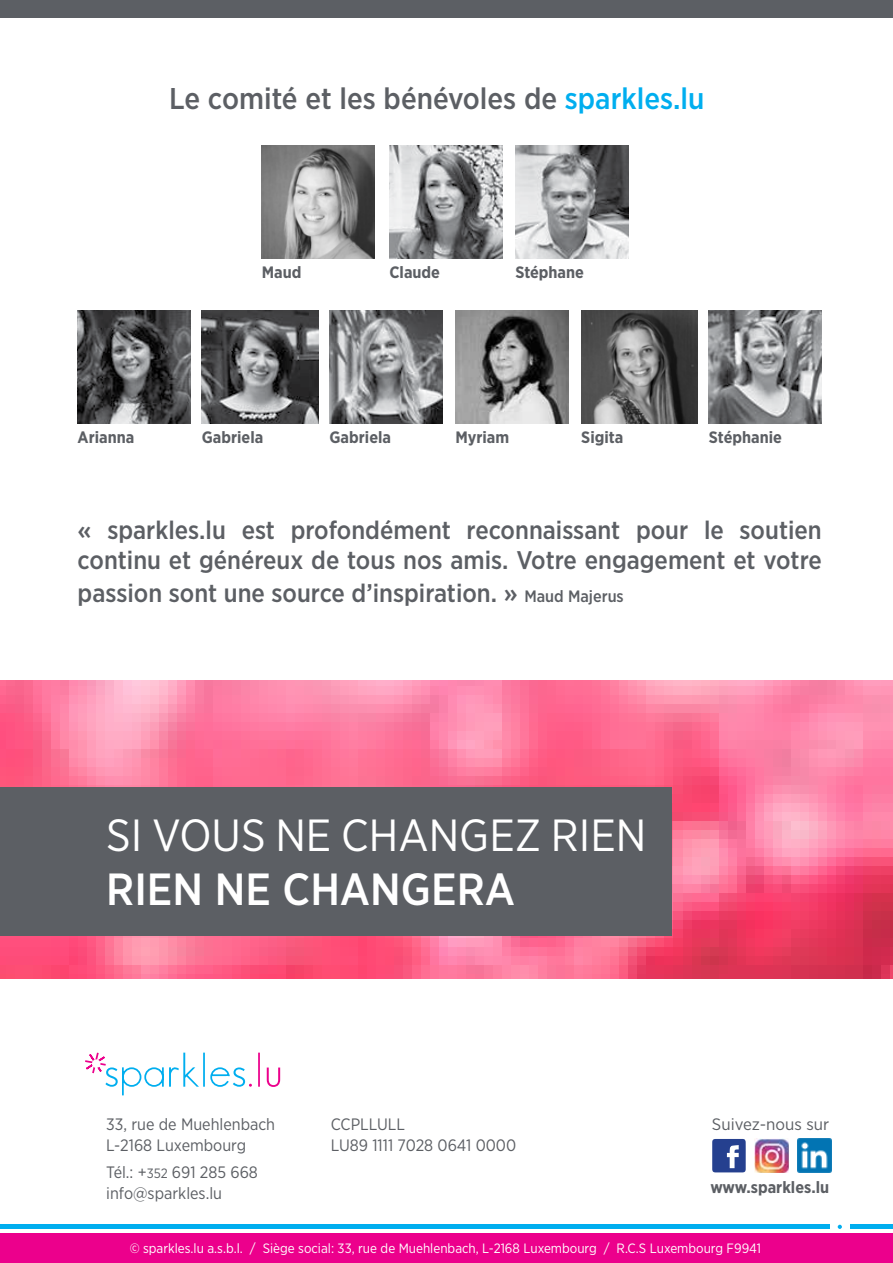
<style>
.page{position:relative;width:893px;height:1263px;background:#fff}
.page>*{position:absolute;margin:0;border:0;box-sizing:border-box;transform-origin:0 0}
.t1{font:45px "Gotham Narrow";color:#fff}
.t2{font:500 45px "Gotham Narrow";color:#fff}
.t3{font:500 30px "Gotham Narrow";color:#5c5f64}
.t4{font:500 25.5px/30px "Gotham Narrow";color:#5c5f64}
.t5{font:16.5px/21px "Gotham Narrow";color:#5c5f64}
.t6{font:700 16.5px "Gotham Narrow";color:#5c5f64}
.t7{font:16.5px "Gotham Narrow";color:#5c5f64;scale:1.05 1}
.t8{font:13.5px "Gotham Narrow";color:#fff}
.s1{color:#00aeef}
.s2{font-size:16.5px}
.s3{font-size:13.5px}
</style>
<div class="page">
<div style="left:0;top:1233px;width:893px;height:30px;background:#ec008c"></div>
<hr style="left:0;top:1225px;width:829px;height:4px;background:#00aeef">
<div style="left:0;top:0;width:893px;height:17px;background:#5c5f64"></div>
<hr style="left:850px;top:1225px;width:43px;height:4px;background:#00aeef">
<svg style="left:838px;top:1225px;width:4px;height:4px"></svg>
<img style="left:0;top:680px;width:893px;height:298px">
<div style="left:0;top:787px;width:672px;height:148px;background:#5c5f64"></div>
<img style="left:262px;top:145px;width:113px;height:113px">
<img style="left:389px;top:145px;width:113px;height:113px">
<img style="left:515px;top:145px;width:113px;height:113px">
<img style="left:202px;top:310px;width:116px;height:113px">
<img style="left:455px;top:310px;width:113px;height:113px">
<img style="left:329px;top:310px;width:113px;height:113px">
<img style="left:78px;top:310px;width:112px;height:113px">
<img style="left:709px;top:310px;width:113px;height:113px">
<img style="left:581px;top:310px;width:117px;height:113px">
<hr style="left:203px;top:1052px;width:2px;height:35px;background:#00aeef">
<svg style="left:267px;top:1067px;width:13px;height:20px"></svg>
<hr style="left:258px;top:1052px;width:2px;height:35px;background:#ec008c">
<svg style="left:210px;top:1067px;width:42px;height:20px"></svg>
<svg style="left:85px;top:1052px;width:114px;height:44px"></svg>
<div style="left:92px;top:1059px;width:9px;height:9px;background:#fff;border-radius:50%"></div>
<svg style="left:712px;top:1139px;width:34px;height:33px"></svg>
<img style="left:798px;top:1139px;width:33px;height:33px">
<img style="left:755px;top:1139px;width:33px;height:33px">
<p class="t3" style="left:169px;top:79px;width:537px">Le comité et les bénévoles de <span class="s1">sparkles.lu</span></p>
<p class="t6" style="left:262px;top:262px;width:41px">Maud</p>
<p class="t6" style="left:389px;top:262px;width:52px">Claude</p>
<p class="t6" style="left:515px;top:262px;width:70px">Stéphane</p>
<p class="t6" style="left:78px;top:427px;width:58px">Arianna</p>
<p class="t6" style="left:202px;top:427px;width:63px">Gabriela</p>
<p class="t6" style="left:329px;top:427px;width:63px">Gabriela</p>
<p class="t6" style="left:455px;top:427px;width:55px">Myriam</p>
<p class="t6" style="left:581px;top:427px;width:44px">Sigita</p>
<p class="t6" style="left:709px;top:427px;width:75px">Stéphanie</p>
<p class="t4" style="left:78px;top:514px;width:746px">« sparkles.lu est profondément reconnaissant pour le soutien continu et généreux de tous nos amis. Votre engagement et votre</p>
<p class="t4" style="left:78px;top:577px;width:548px">passion sont une source d’inspiration. » <span class="s2">Maud Majerus</span></p>
<h1 class="t1" style="left:106px;top:807px;width:542px">SI VOUS NE CHANGEZ RIEN</h1>
<h1 class="t2" style="left:106px;top:860px;width:410px">RIEN NE CHANGERA</h1>
<p class="t5" style="left:106px;top:1113px;width:170px">33, rue de Muehlenbach<br>L-2168 Luxembourg</p>
<p class="t5" style="left:106px;top:1161px;width:153px">Tél.: +<span class="s3">352</span> 691 285 668 info@sparkles.lu</p>
<p class="t5" style="left:331px;top:1113px;width:187px">CCPLLULL<br>LU89 1111 7028 0641 0000</p>
<p class="t7" style="left:712px;top:1113px;width:113px">Suivez-nous sur</p>
<p class="t6" style="left:710px;top:1176px;width:120px">www.sparkles.lu</p>
<p class="t8" style="left:130px;top:1240px;width:633px">© sparkles.lu a.s.b.l. / Siège social: 33, rue de Muehlenbach, L-2168 Luxembourg / R.C.S Luxembourg F9941</p>
</div>
